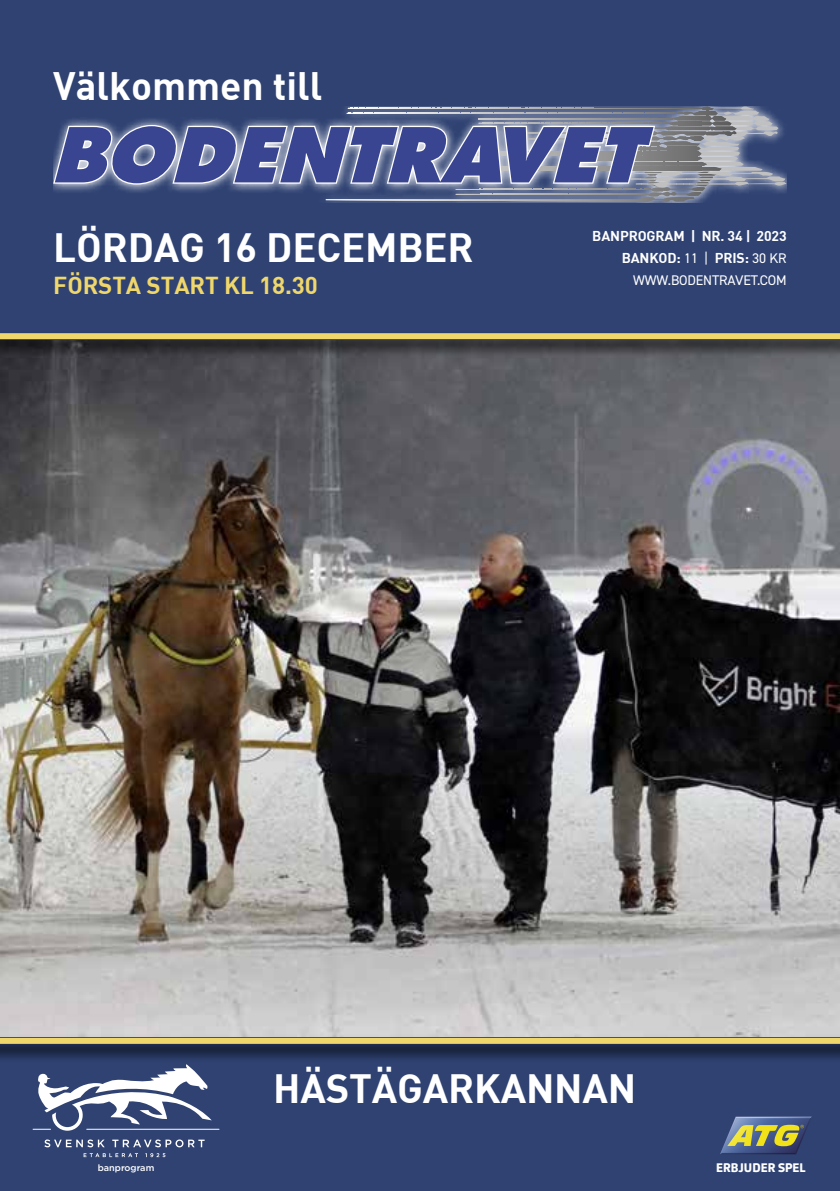
<style>
.page{position:relative;width:840px;height:1191px;background:#fff}
.page>*{position:absolute;margin:0;border:0;box-sizing:border-box;transform-origin:0 0}
.t1{font:40px "DIN Bold";letter-spacing:-.005em;color:#fff}
.t2{font:38.8px "DIN Bold";color:#fff}
.t3{font:24px "DIN Bold";letter-spacing:-.005em;color:#f0d76b}
.t4{font:14px/22px "DIN Bold";letter-spacing:-.01em;color:#fff;text-align:right}
.t5{font:14px "DIN2014";letter-spacing:-.01em;color:#fff}
.t6{font:800 12px "ATG Text";color:#fff}
.t7{font:500 9.2px "Gotham";color:#fff}
.s1{font-family:"DIN2014"}
</style>
<div class="page">
<img style="left:0;top:358px;width:839px;height:676px">
<div style="left:0;top:0;width:839px;height:339px;background:#2f4272"></div>
<svg style="left:53px;top:107px;width:733px;height:95px"></svg>
<svg style="left:0;top:339px;width:839px;height:19px;background:#3e3e42"></svg>
<div style="left:0;top:333px;width:839px;height:6px;background:#f0d76b"></div>
<div style="left:0;top:1037px;width:839px;height:154px;background:#2f4272"></div>
<svg style="left:0;top:1034px;width:839px;height:25px;background:#444d62"></svg>
<div style="left:0;top:1037px;width:839px;height:6px;background:#f0d76b"></div>
<svg style="left:720px;top:1116px;width:91px;height:38px"></svg>
<svg style="left:44px;top:1139px;width:61px;height:8px"></svg>
<svg style="left:112px;top:1139px;width:92px;height:8px"></svg>
<svg style="left:83px;top:1153px;width:55px;height:4px"></svg>
<svg style="left:145px;top:1153px;width:20px;height:4px"></svg>
<svg style="left:33px;top:1064px;width:186px;height:66px"></svg>
<h2 class="t2" style="left:53px;top:61px;width:270px">Välkommen till</h2>
<h1 class="t1" style="left:53px;top:221px;width:421px">LÖRDAG 16 DECEMBER</h1>
<h3 class="t3" style="left:53px;top:269px;width:266px">FÖRSTA START KL 18.30</h3>
<p class="t4" style="left:592px;top:224px;width:196px">BANPROGRAM | NR. 34 | 2023<br>BANKOD: <span class="s1">11 |</span> PRIS: <span class="s1">30 KR</span></p>
<p class="t5" style="left:632px;top:271px;width:155px">WWW.BODENTRAVET.COM</p>
<h1 class="t1" style="left:273px;top:1062px;width:364px">HÄSTÄGARKANNAN</h1>
<p class="t7" style="left:98px;top:1161px;width:58px">banprogram</p>
<p class="t6" style="left:715px;top:1160px;width:91px">ERBJUDER SPEL</p>
</div>
